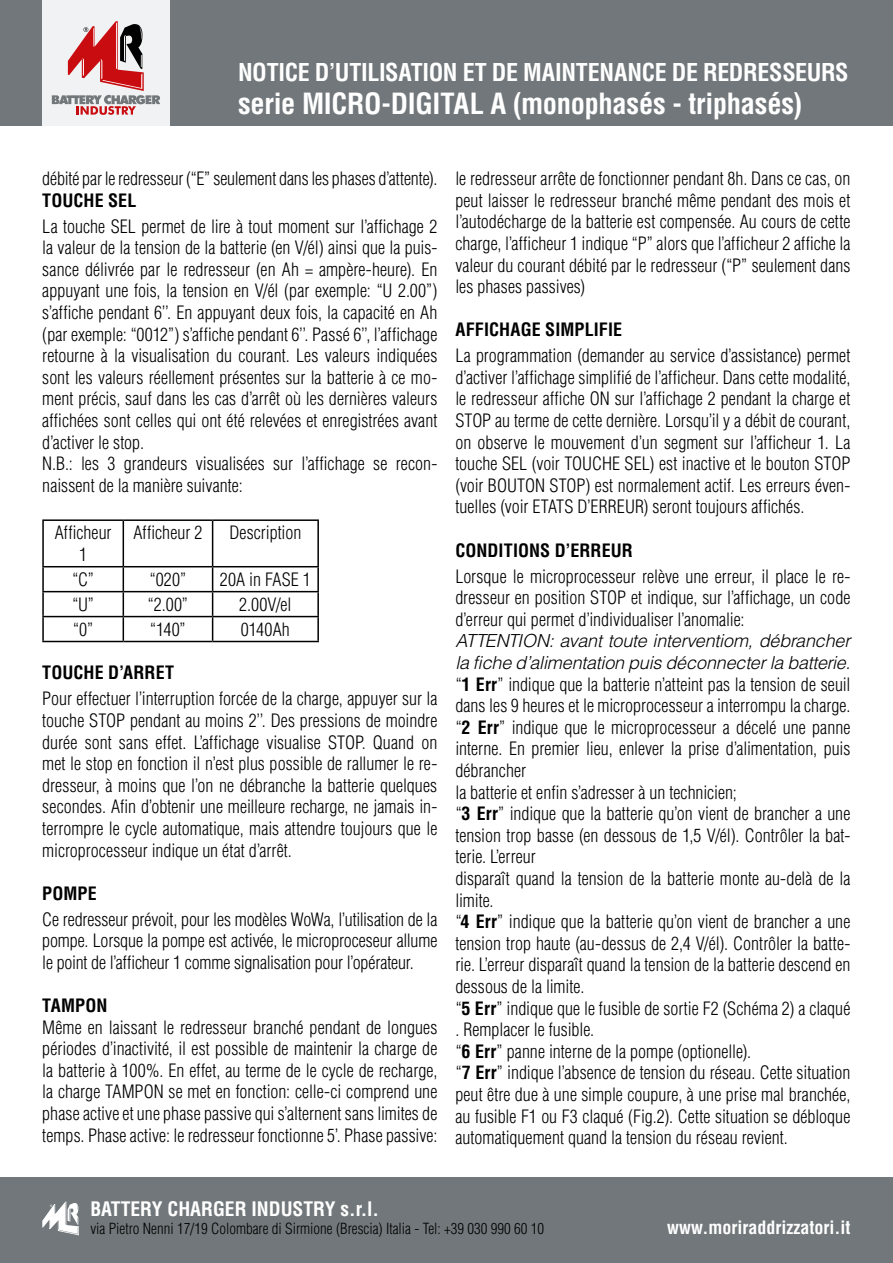
<style>
.page{position:relative;width:893px;height:1263px;background:#fff}
.page>*{position:absolute;margin:0;border:0;box-sizing:border-box;transform-origin:0 0}
.t1{font:700 condensed 28.5px "Helvetica LT Pro";letter-spacing:-.01em;color:#fff}
.t2{font:700 condensed 24px "Helvetica LT Pro";letter-spacing:-.015em;color:#fff}
.t3{font:700 condensed 19.5px "Helvetica LT Pro";color:#fff}
.t4{font:300 condensed 18px/21.6px "Helvetica LT Pro";letter-spacing:.005em;color:#000;text-align:justify}
.t5{font:700 condensed 18px "Helvetica LT Pro";letter-spacing:.005em;color:#000}
.t6{font:700 condensed 18px "Helvetica LT Pro";color:#fff}
.t7{font:300 condensed 15px "Helvetica LT Pro";color:#000}
.s1{font-style:italic;font-stretch:normal}
.s2{font-weight:700}
</style>
<div class="page">
<div style="left:0;top:0;width:893px;height:125px;background:#71777a"></div>
<div style="left:43px;top:0;width:127px;height:125px;background:#f1f2f3"></div>
<div style="left:0;top:1178px;width:893px;height:85px;background:#71777a"></div>
<svg style="left:52px;top:21px;width:108px;height:94px"></svg>
<svg style="left:42px;top:1201px;width:37px;height:34px"></svg>
<hr style="left:42px;top:519px;width:81px;height:2px;background:#000">
<hr style="left:42px;top:521px;width:2px;height:45px;background:#000">
<hr style="left:123px;top:519px;width:90px;height:2px;background:#000">
<hr style="left:123px;top:521px;width:1px;height:45px;background:#000">
<hr style="left:213px;top:519px;width:106px;height:2px;background:#000">
<hr style="left:212px;top:521px;width:1px;height:45px;background:#000">
<hr style="left:317px;top:521px;width:2px;height:45px;background:#000">
<hr style="left:42px;top:566px;width:81px;height:1px;background:#000">
<hr style="left:42px;top:567px;width:2px;height:24px;background:#000">
<hr style="left:123px;top:566px;width:90px;height:1px;background:#000">
<hr style="left:213px;top:566px;width:106px;height:1px;background:#000">
<hr style="left:317px;top:567px;width:2px;height:24px;background:#000">
<hr style="left:42px;top:591px;width:81px;height:1px;background:#000">
<hr style="left:42px;top:592px;width:2px;height:24px;background:#000">
<hr style="left:123px;top:591px;width:90px;height:1px;background:#000">
<hr style="left:213px;top:591px;width:106px;height:1px;background:#000">
<hr style="left:317px;top:592px;width:2px;height:24px;background:#000">
<hr style="left:42px;top:616px;width:81px;height:1px;background:#000">
<hr style="left:42px;top:617px;width:2px;height:24px;background:#000">
<hr style="left:123px;top:616px;width:90px;height:1px;background:#000">
<svg style="left:123px;top:567px;width:1px;height:74px"></svg>
<hr style="left:213px;top:616px;width:106px;height:1px;background:#000">
<svg style="left:212px;top:567px;width:1px;height:74px"></svg>
<hr style="left:317px;top:617px;width:2px;height:24px;background:#000">
<hr style="left:42px;top:641px;width:81px;height:1px;background:#000">
<hr style="left:123px;top:641px;width:90px;height:1px;background:#000">
<hr style="left:213px;top:641px;width:106px;height:1px;background:#000">
<h2 class="t2" style="left:238px;top:56px;width:612px">NOTICE D’UTILISATION ET DE MAINTENANCE DE REDRESSEURS</h2>
<h1 class="t1" style="left:238px;top:84px;width:566px">serie MICRO-DIGITAL A (monophasés - triphasés)</h1>
<p class="t4" style="left:42px;top:168px;width:397px">débité par le redresseur (“E” seulement dans les phases d’attente).</p>
<p class="t5" style="left:42px;top:188px;width:96px">TOUCHE SEL</p>
<p class="t4" style="left:42px;top:215px;width:397px;text-align:left">La touche SEL permet de lire à tout moment sur l’affichage 2 la valeur de la tension de la batterie (en V/él) ainsi que la puis&shy;sance délivrée par le redresseur (en Ah = ampère-heure). En appuyant une fois, la tension en V/él (par exemple: “U 2.00”) s’affiche pendant 6’’. En appuyant deux fois, la capacité en Ah (par exemple: “0012”) s’affiche pendant 6’’. Passé 6’’, l’affichage retourne à la visualisation du courant. Les valeurs indiquées sont les valeurs réellement présentes sur la batterie à ce mo&shy;ment précis, sauf dans les cas d’arrêt où les dernières valeurs affichées sont celles qui ont été relevées et enregistrées avant d’activer le stop.<br>N.B.: les 3 grandeurs visualisées sur l’affichage se recon&shy;naissent de la manière suivante:</p>
<p class="t4" style="left:55px;top:522px;width:58px;text-align:center">Afficheur<br>1</p>
<p class="t4" style="left:133px;top:522px;width:70px">Afficheur 2</p>
<p class="t4" style="left:229px;top:522px;width:73px">Description</p>
<p class="t4" style="left:72px;top:568px;width:23px">“C”</p>
<p class="t4" style="left:150px;top:568px;width:38px">“020”</p>
<p class="t4" style="left:220px;top:568px;width:92px">20A in FASE 1</p>
<p class="t4" style="left:72px;top:593px;width:24px">“U”</p>
<p class="t4" style="left:148px;top:593px;width:42px">“2.00”</p>
<p class="t4" style="left:239px;top:593px;width:54px">2.00V/el</p>
<p class="t4" style="left:73px;top:618px;width:22px">“0”</p>
<p class="t4" style="left:150px;top:618px;width:37px">“140”</p>
<p class="t4" style="left:241px;top:618px;width:51px">0140Ah</p>
<p class="t5" style="left:42px;top:661px;width:134px">TOUCHE D’ARRET</p>
<p class="t4" style="left:42px;top:688px;width:397px">Pour effectuer l’interruption forcée de la charge, appuyer sur la touche STOP pendant au moins 2’’. Des pressions de moindre durée sont sans effet. L’affichage visualise STOP. Quand on met le stop en fonction il n’est plus possible de rallumer le re&shy;dresseur, à moins que l’on ne débranche la batterie quelques secondes. Afin d’obtenir une meilleure recharge, ne jamais in&shy;terrompre le cycle automatique, mais attendre toujours que le microprocesseur indique un état d’arrêt.</p>
<p class="t5" style="left:42px;top:881px;width:56px">POMPE</p>
<p class="t4" style="left:42px;top:908px;width:397px">Ce redresseur prévoit, pour les modèles WoWa, l’utilisation de la pompe. Lorsque la pompe est activée, le microproceseur allume le point de l’afficheur 1 comme signalisation pour l’opérateur.</p>
<p class="t5" style="left:42px;top:993px;width:67px">TAMPON</p>
<p class="t4" style="left:42px;top:1016px;width:397px">Même en laissant le redresseur branché pendant de longues périodes d’inactivité, il est possible de maintenir la charge de la batterie à 100%. En effet, au terme de le cycle de recharge, la charge TAMPON se met en fonction: celle-ci comprend une phase active et une phase passive qui s’alternent sans limites de temps. Phase active: le redresseur fonctionne 5’. Phase passive:</p>
<p class="t4" style="left:455px;top:168px;width:397px">le redresseur arrête de fonctionner pendant 8h. Dans ce cas, on peut laisser le redresseur branché même pendant des mois et l’autodécharge de la batterie est compensée. Au cours de cette charge, l’afficheur 1 indique “P” alors que l’afficheur 2 affiche la valeur du courant débité par le redresseur (“P” seulement dans les phases passives)</p>
<p class="t5" style="left:455px;top:318px;width:168px">AFFICHAGE SIMPLIFIE</p>
<p class="t4" style="left:455px;top:345px;width:397px">La programmation (demander au service d’assistance) permet d’activer l’affichage simplifié de l’afficheur. Dans cette modalité, le redresseur affiche ON sur l’affichage 2 pendant la charge et STOP au terme de cette dernière. Lorsqu’il y a débit de courant, on observe le mouvement d’un segment sur l’afficheur 1. La touche SEL (voir TOUCHE SEL) est inactive et le bouton STOP (voir BOUTON STOP) est normalement actif. Les erreurs éven&shy;tuelles (voir ETATS D’ERREUR) seront toujours affichés.</p>
<p class="t5" style="left:455px;top:538px;width:179px">CONDITIONS D’ERREUR</p>
<p class="t4" style="left:455px;top:565px;width:397px">Lorsque le microprocesseur relève une erreur, il place le re&shy;dresseur en position STOP et indique, sur l’affichage, un code d’erreur qui permet d’individualiser l’anomalie:</p>
<p class="t4" style="left:455px;top:630px;width:397px;text-align:left"><span class="s1">ATTENTION: avant toute interventiom, débrancher la fiche d’alimentation puis déconnecter la batterie. </span>“<span class="s2">1 Err</span>” indique que la batterie n’atteint pas la tension de seuil dans les 9 heures et le microprocesseur a interrompu la charge. “<span class="s2">2 Err</span>” indique que le microprocesseur a décelé une panne interne. En premier lieu, enlever la prise d’alimentation, puis débrancher<br>la batterie et enfin s’adresser à un technicien;<br>“<span class="s2">3 Err</span>” indique que la batterie qu’on vient de brancher a une tension trop basse (en dessous de 1,5 V/él). Contrôler la bat&shy;terie. L’erreur<br>disparaît quand la tension de la batterie monte au-delà de la limite.<br>“<span class="s2">4 Err</span>” indique que la batterie qu’on vient de brancher a une tension trop haute (au-dessus de 2,4 V/él). Contrôler la batte&shy;rie. L’erreur disparaît quand la tension de la batterie descend en dessous de la limite.<br>“<span class="s2">5 Err</span>” indique que le fusible de sortie F2 (Schéma 2) a claqué . Remplacer le fusible.<br>“<span class="s2">6 Err</span>” panne interne de la pompe (optionelle).<br>“<span class="s2">7 Err</span>” indique l’absence de tension du réseau. Cette situation peut être due à une simple coupure, à une prise mal branchée, au fusible F1 ou F3 claqué (Fig.2). Cette situation se débloque automatiquement quand la tension du réseau revient.</p>
<p class="t3" style="left:90px;top:1195px;width:290px">BATTERY CHARGER INDUSTRY s.r.l.</p>
<p class="t7" style="left:90px;top:1219px;width:455px">via Pietro Nenni 17/19 Colombare di Sirmione (Brescia) Italia - Tel: +39 030 990 60 10</p>
<p class="t6" style="left:667px;top:1216px;width:185px">www.moriraddrizzatori.it</p>
</div>
